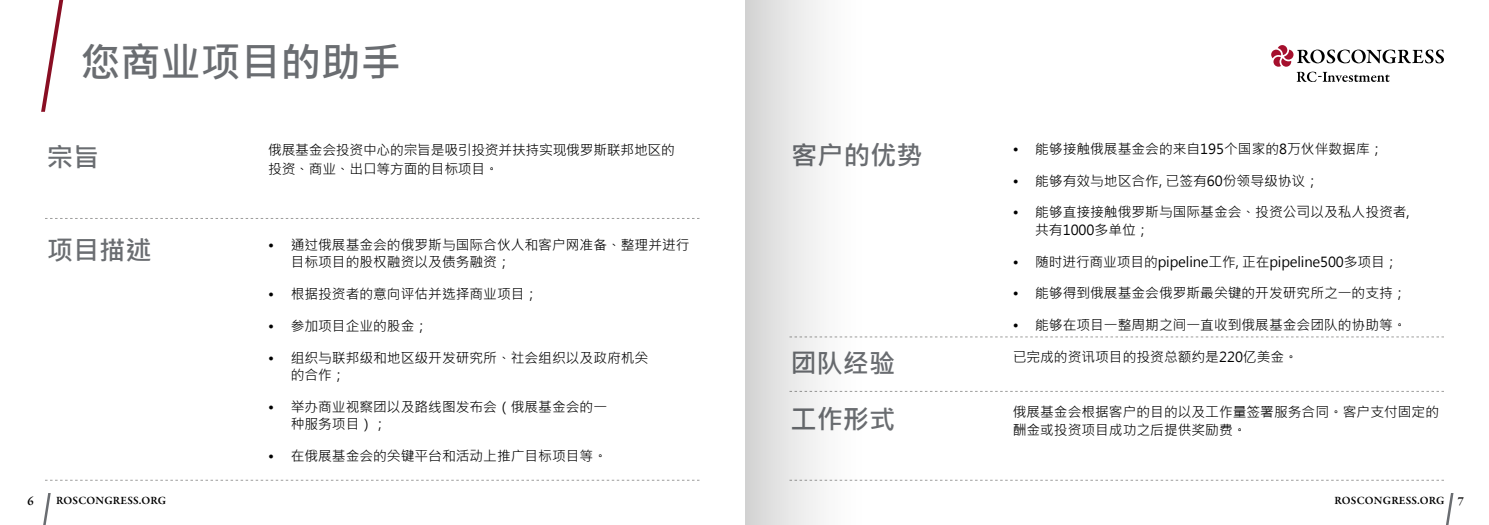
<style>
.page{position:relative;width:1489px;height:525px;background:#fff}
.page>*{position:absolute;margin:0;border:0;box-sizing:border-box;transform-origin:0 0}
.t1{font:700 40px "Microsoft Jheng Hei";color:#6a6d71}
.t2{font:700 26.25px/55.8px "Microsoft Jheng Hei";color:#6a6d71}
.t3{font:13.75px/17.5px "Microsoft Jheng Hei";color:#000}
.t4{font:600 12.5px "Garamond Premr Pro";color:#000}
.t5{font:600 11.25px "Garamond Premr Pro";letter-spacing:.015em;color:#000}
.s1{font-size:12.5px}
</style>
<div class="page">
<svg style="left:1446px;top:493px;width:8px;height:31px"></svg>
<svg style="left:43px;top:493px;width:8px;height:31px"></svg>
<svg style="left:1271px;top:45px;width:172px;height:37px"></svg>
<svg style="left:45px;top:218px;width:654px;height:1px"></svg>
<svg style="left:866px;top:336px;width:577px;height:1px"></svg>
<svg style="left:866px;top:391px;width:577px;height:1px"></svg>
<svg style="left:45px;top:479px;width:654px;height:1px"></svg>
<svg style="left:866px;top:479px;width:577px;height:1px"></svg>
<svg style="left:41px;top:0;width:22px;height:112px"></svg>
<div style="left:745px;top:0;width:121px;height:524px;background:linear-gradient(to right,#d6d6d5,#fff)"></div>
<h1 class="t1" style="left:81px;top:37px;width:321px">您商业项目的助手</h1>
<h2 class="t2" style="left:47px;top:129px;width:54px">宗旨</h2>
<h2 class="t2" style="left:791px;top:127px;width:133px">客户的优势</h2>
<p class="t3" style="left:268px;top:140px;width:408px;line-height:19.6px">俄展基金会投资中心的宗旨是吸引投资并扶持实现俄罗斯联邦地区的投资、商业、出口等方面的目标项目。</p>
<h2 class="t2" style="left:47px;top:223px;width:106px">项目描述</h2>
<p class="t3" style="left:291px;top:236px;width:400px;text-indent:-22px">• 通过俄展基金会的俄罗斯与国际合伙人和客户网准备、整理并进行目标项目的股权融资以及债务融资；</p>
<p class="t3" style="left:268px;top:285px;width:271px">• 根据投资者的意向评估并选择商业项目；</p>
<p class="t3" style="left:268px;top:317px;width:161px">• 参加项目企业的股金；</p>
<p class="t3" style="left:291px;top:348px;width:359px;text-indent:-22px">• 组织与联邦级和地区级开发研究所、社会组织以及政府机关的合作；</p>
<p class="t3" style="left:291px;top:398px;width:318px;text-indent:-22px">• 举办商业视察团以及路线图发布会（俄展基金会的一种服务项目）；</p>
<p class="t3" style="left:268px;top:447px;width:340px">• 在俄展基金会的关键平台和活动上推广目标项目等。</p>
<h2 class="t2" style="left:790px;top:335px;width:106px">团队经验工作形式</h2>
<p class="t3" style="left:1012px;top:140px;width:372px">• 能够接触俄展基金会的来自195个国家的8万伙伴数据库；</p>
<p class="t3" style="left:1012px;top:172px;width:308px">• 能够有效与地区合作, 已签有60份领导级协议；</p>
<p class="t3" style="left:1035px;top:203px;width:376px;text-indent:-22px">• 能够直接接触俄罗斯与国际基金会、投资公司以及私人投资者,共有1000多单位；</p>
<p class="t3" style="left:1012px;top:252px;width:387px">• 随时进行商业项目的pipeline工作, 正在pipeline500多项目；</p>
<p class="t3" style="left:1012px;top:284px;width:395px">• 能够得到俄展基金会俄罗斯最关键的开发研究所之一的支持；</p>
<p class="t3" style="left:1012px;top:316px;width:395px">• 能够在项目一整周期之间一直收到俄展基金会团队的协助等。</p>
<p class="t3" style="left:1012px;top:347px;width:287px">已完成的资讯项目的投资总额约是220亿美金。</p>
<p class="t3" style="left:1012px;top:403px;width:428px">俄展基金会根据客户的目的以及工作量签署服务合同。客户支付固定的酬金或投资项目成功之后提供奖励费。</p>
<p class="t4" style="left:28px;top:493px;width:8px">6</p>
<p class="t5" style="left:56px;top:493px;width:112px">ROSCONGRESS.ORG</p>
<p class="t5" style="left:1334px;top:493px;width:131px">ROSCONGRESS.ORG <span class="s1">7</span></p>
</div>
